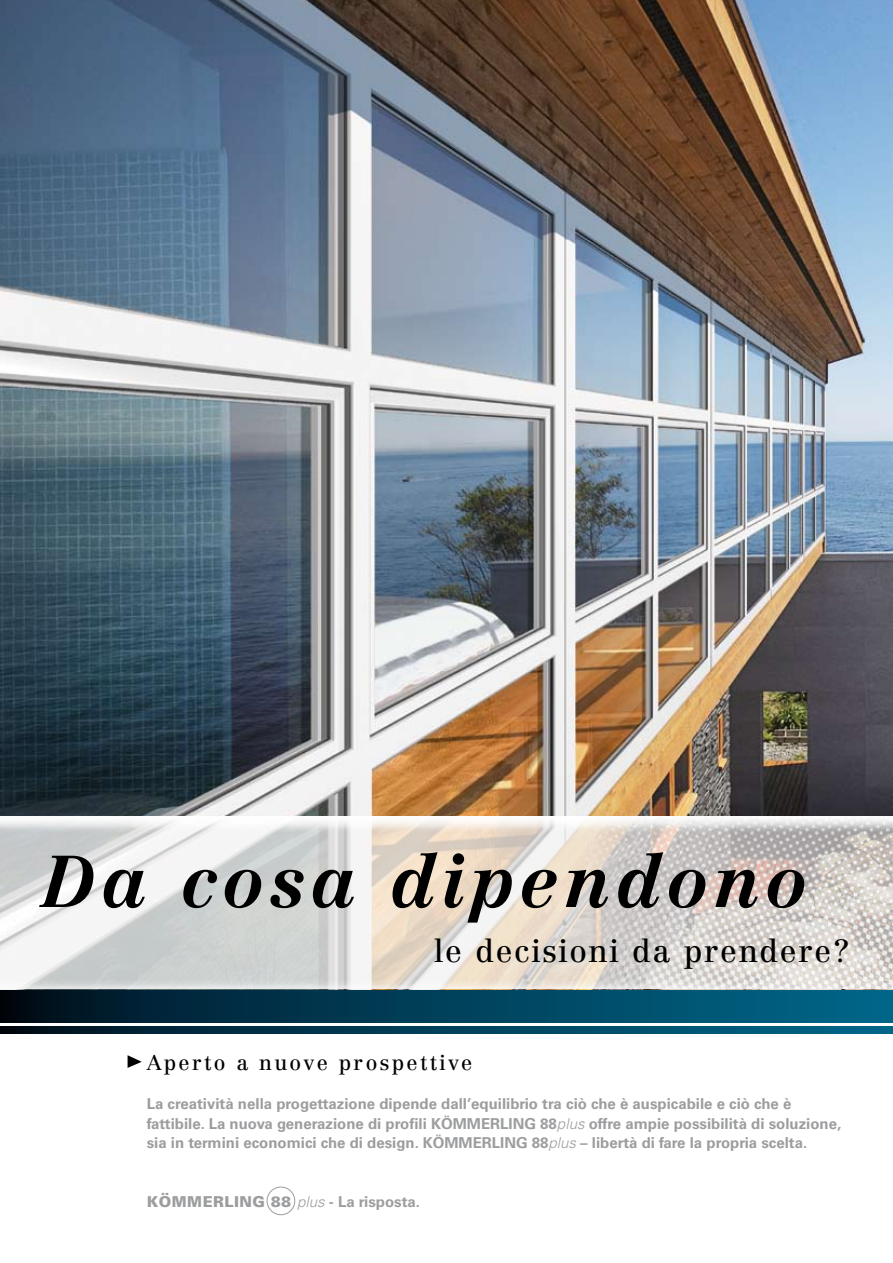
<style>
.page{position:relative;width:893px;height:1263px;background:#fff}
.page>*{position:absolute;margin:0;border:0;box-sizing:border-box;transform-origin:0 0}
.t1{font:italic 700 72px "Centennial LT Std";letter-spacing:.075em;color:#000}
.t2{font:31.5px "Centennial LT Std";letter-spacing:.05em;color:#000}
.t3{font:21px "Centennial LT Std";letter-spacing:.11em;color:#000}
.t4{font:700 15px/19.5px "Univers";color:#9c9d9f}
.t5{font:900 15px "Univers";letter-spacing:.03em;color:#9c9d9f}
.s1{font-weight:300;font-style:italic}
.s2{font-weight:700}
</style>
<div class="page">
<img style="left:0;top:0;width:893px;height:991px">
<img style="left:0;top:816px;width:893px;height:173px">
<svg style="left:0;top:991px;width:893px;height:32px;background:#003e57"></svg>
<svg style="left:0;top:1027px;width:893px;height:6px;background:#003e57"></svg>
<svg style="left:128px;top:1055px;width:14px;height:13px"></svg>
<div style="left:267px;top:1187px;width:28px;height:28px;border:1px solid #9c9d9f;border-radius:50%"></div>
<h1 class="t1" style="left:43px;top:838px;width:766px">Da cosa dipendono</h1>
<h2 class="t2" style="left:434px;top:932px;width:418px">le decisioni da prendere?</h2>
<h3 class="t3" style="left:147px;top:1050px;width:327px">Aperto a nuove prospettive</h3>
<p class="t4" style="left:147px;top:1094px;width:696px">La creatività nella progettazione dipende dall’equilibrio tra ciò che è auspicabile e ciò che è fattibile. La nuova generazione di profili KÖMMERLING 88<span class="s1">plus</span> offre ampie possibilità di soluzione, sia in termini economici che di design. KÖMMERLING 88<span class="s1">plus</span> – libertà di fare la propria scelta.</p>
<p class="t5" style="left:147px;top:1192px;width:275px">KÖMMERLING 88 <span class="s1">plus</span> <span class="s2">- La risposta.</span></p>
</div>
